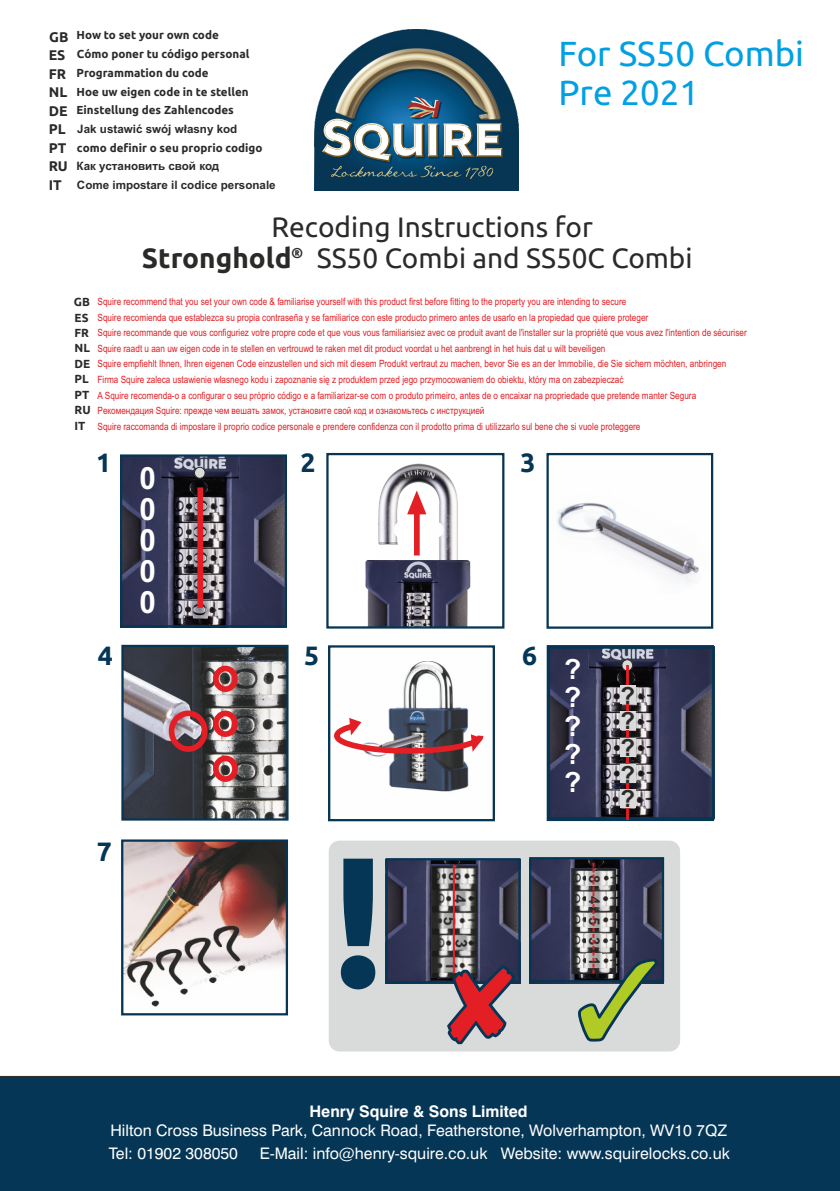
<style>
.page{position:relative;width:840px;height:1191px;background:#fff}
.page>*{position:absolute;margin:0;border:0;box-sizing:border-box;transform-origin:0 0}
.t1{font:700 185.2px "Ubuntu";color:#053655}
.t2{font:34.8px/39px "Ubuntu";color:#00a0e3}
.t3{font:700 30.8px/31.2px "Arial";color:#fefefe;text-align:justify;scale:.96 1}
.t4{font:28px "Ubuntu";color:#2b2a29}
.t5{font:700 28px/28.4px "Arial";color:#fefefe;text-align:justify}
.t6{font:700 26.4px "Ubuntu";color:#053655}
.t7{font:700 23.8px/25.8px "Arial";color:#2b2a29;text-align:justify}
.t8{font:16px "Swiss 721 BT";color:#fefefe}
.t9{font:700 16px "Swiss 721 BT";color:#fefefe}
.t10{font:700 14.8px "Arial";letter-spacing:.845em;color:#2b2a29}
.t11{font:700 14px "Ubuntu";color:#2b2a29}
.t12{font:700 14px "Meta";color:#2b2a29}
.t13{font:700 11.8px/15.4px "Ubuntu";color:#2b2a29}
.t14{font:700 11.6px/18.8px "Ubuntu";color:#2b2a29}
.t15{font:700 11.6px "Arial";color:#2b2a29}
.t16{font:10px/15.6px "Arial Narrow";color:#e31e24}
.s1{font-family:"Ubuntu";font-size:14px}
.s2{font-weight:700}
</style>
<div class="page">
<div style="left:328px;top:840px;width:351px;height:211px;background:#d9dada;border-radius:11px"></div>
<img style="left:529px;top:860px;width:134px;height:123px">
<img style="left:388px;top:861px;width:129px;height:119px">
<img style="left:431px;top:864px;width:46px;height:114px">
<hr style="left:452px;top:865px;width:2px;height:107px;background:#e31e24">
<img style="left:550px;top:649px;width:160px;height:167px">
<div style="left:546px;top:645px;width:167px;height:176px;border:2px solid #073554"></div>
<div style="left:547px;top:646px;width:167px;height:173px;border:2px solid #073554"></div>
<img style="left:123px;top:457px;width:161px;height:167px">
<img style="left:314px;top:29px;width:204px;height:161px">
<svg style="left:322px;top:96px;width:181px;height:83px"></svg>
<img style="left:557px;top:502px;width:142px;height:81px">
<div style="left:197px;top:487px;width:6px;height:121px;background:#e31e24"></div>
<div style="left:546px;top:453px;width:166px;height:176px;border:2px solid #073554"></div>
<div style="left:120px;top:454px;width:167px;height:173px;border:2px solid #073554"></div>
<div style="left:194px;top:467px;width:11px;height:11px;background:#d9dada;border:1px solid #2b2a29;border-radius:50%"></div>
<svg style="left:621px;top:659px;width:11px;height:12px"></svg>
<hr style="left:625px;top:665px;width:3px;height:155px;background:#e31e24">
<svg style="left:329px;top:646px;width:165px;height:174px"></svg>
<div style="left:620px;top:686px;width:15px;height:18px;background:#d9dada"></div>
<div style="left:620px;top:711px;width:15px;height:18px;background:#d9dada"></div>
<div style="left:620px;top:738px;width:15px;height:18px;background:#d9dada"></div>
<div style="left:620px;top:764px;width:15px;height:18px;background:#d9dada"></div>
<div style="left:620px;top:789px;width:15px;height:18px;background:#d9dada"></div>
<img style="left:124px;top:648px;width:161px;height:169px">
<div style="left:213px;top:665px;width:25px;height:27px;border:6px solid #e31e24;border-radius:50%"></div>
<div style="left:213px;top:710px;width:25px;height:27px;border:6px solid #e31e24;border-radius:50%"></div>
<div style="left:213px;top:755px;width:25px;height:27px;border:6px solid #e31e24;border-radius:50%"></div>
<div style="left:169px;top:710px;width:38px;height:42px;border:6px solid #e31e24;border-radius:50%"></div>
<div style="left:121px;top:645px;width:167px;height:175px;border:2px solid #073554"></div>
<div style="left:529px;top:857px;width:134px;height:125px;border:2px solid #073554"></div>
<img style="left:571px;top:868px;width:2px;height:105px">
<div style="left:385px;top:858px;width:135px;height:125px;border:2px solid #073554"></div>
<svg style="left:573px;top:862px;width:88px;height:180px"></svg>
<img style="left:124px;top:842px;width:161px;height:165px">
<div style="left:121px;top:839px;width:167px;height:176px;border:2px solid #073554"></div>
<svg style="left:442px;top:962px;width:75px;height:83px"></svg>
<div style="left:0;top:1076px;width:839px;height:115px;background:#053655"></div>
<img style="left:378px;top:463px;width:80px;height:97px">
<div style="left:375px;top:544px;width:29px;height:22px;background:#fefefe"></div>
<svg style="left:378px;top:542px;width:19px;height:2px"></svg>
<div style="left:393px;top:522px;width:11px;height:15px;background:#fefefe;border-radius:50%"></div>
<div style="left:433px;top:522px;width:10px;height:15px;background:#fefefe;border-radius:50%"></div>
<img style="left:365px;top:560px;width:106px;height:65px">
<div style="left:326px;top:453px;width:178px;height:175px;border:2px solid #073554"></div>
<h3 class="t11" style="left:49px;top:31px;width:21px">GB</h3>
<h3 class="t11" style="left:49px;top:49px;width:18px">ES</h3>
<h3 class="t11" style="left:49px;top:68px;width:19px">FR</h3>
<h3 class="t11" style="left:49px;top:86px;width:20px">NL</h3>
<h3 class="t11" style="left:49px;top:105px;width:20px">DE</h3>
<h3 class="t11" style="left:49px;top:123px;width:18px">PL</h3>
<h3 class="t11" style="left:49px;top:142px;width:19px">PT</h3>
<h3 class="t11" style="left:49px;top:160px;width:21px">RU</h3>
<p class="t14" style="left:76px;top:27px;width:174px">How to set your own code<br>Cómo poner tu código personal<br>Programmation du code<br>Hoe uw eigen code in te stellen</p>
<p class="t14" style="left:76px;top:102px;width:159px">Einstellung des Zahlencodes</p>
<p class="t15" style="left:77px;top:124px;width:161px">Jak ustawić swój własny kod</p>
<p class="t14" style="left:77px;top:139px;width:187px">como definir o seu proprio codigo</p>
<p class="t15" style="left:77px;top:162px;width:144px">Как установить свой код</p>
<p class="t15" style="left:49px;top:180px;width:228px"><span class="s1">IT</span> Come impostare il codice personale</p>
<h2 class="t2" style="left:558px;top:36px;width:247px">For SS50 Combi<br>Pre 2021</h2>
<h3 class="t4" style="left:271px;top:215px;width:323px">Recoding Instructions for</h3>
<h3 class="t12" style="left:291px;top:247px;width:13px">®</h3>
<h3 class="t4" style="left:142px;top:246px;width:551px"><span class="s2">Stronghold</span> SS50 Combi and SS50C Combi</h3>
<p class="t13" style="left:74px;top:295px;width:18px">GB</p>
<p class="t16" style="left:97px;top:295px;width:650px">Squire recommend that you set your own code &amp; familiarise yourself with this product first before fitting to the property you are intending to secure<br>Squire recomienda que establezca su propia contraseña y se familiarice con este producto primero antes de usarlo en la propiedad que quiere proteger<br>Squire recommande que vous configuriez votre propre code et que vous vous familiarisiez avec ce produit avant de l'installer sur la propriété que vous avez l'intention de sécuriser Squire raadt u aan uw eigen code in te stellen en vertrouwd te raken met dit product voordat u het aanbrengt in het huis dat u wilt beveiligen<br>Squire empfiehlt Ihnen, Ihren eigenen Code einzustellen und sich mit diesem Produkt vertraut zu machen, bevor Sie es an der Immobilie, die Sie sichern möchten, anbringen Firma Squire zaleca ustawienie własnego kodu i zapoznanie się z produktem przed jego przymocowaniem do obiektu, który ma on zabezpieczać<br>A Squire recomenda-o a configurar o seu próprio código e a familiarizar-se com o produto primeiro, antes de o encaixar na propriedade que pretende manter Segura Рекомендация Squire: прежде чем вешать замок, установите свой код и ознакомьтесь с инструкцией<br>Squire raccomanda di impostare il proprio codice personale e prendere confidenza con il prodotto prima di utilizzarlo sul bene che si vuole proteggere</p>
<p class="t13" style="left:75px;top:310px;width:18px">ES<br>FR<br>NL<br>DE<br>PL<br>PT<br>RU</p>
<p class="t13" style="left:75px;top:418px;width:12px">IT</p>
<h3 class="t6" style="left:96px;top:451px;width:17px">1</h3>
<h3 class="t6" style="left:300px;top:451px;width:17px">2</h3>
<h3 class="t6" style="left:520px;top:451px;width:17px">3</h3>
<h3 class="t3" style="left:139px;top:465px;width:19px">0<br>0<br>0<br>0<br>0</h3>
<h3 class="t6" style="left:98px;top:644px;width:17px">4</h3>
<h3 class="t6" style="left:97px;top:840px;width:17px">7</h3>
<h3 class="t6" style="left:304px;top:644px;width:17px">5</h3>
<h3 class="t6" style="left:522px;top:644px;width:17px">6</h3>
<h1 class="t1" style="left:331px;top:843px;width:54px">!</h1>
<h3 class="t5" style="left:563px;top:657px;width:19px">? ? ? ? ?</h3>
<h3 class="t7" style="left:620px;top:685px;width:16px">? ? ? ? ?</h3>
<h3 class="t10" style="left:599px;top:875px;width:92px;rotate:90deg">84531</h3>
<h3 class="t9" style="left:309px;top:1104px;width:220px">Henry Squire &amp; Sons Limited</h3>
<h3 class="t8" style="left:110px;top:1123px;width:617px">Hilton Cross Business Park, Cannock Road, Featherstone, Wolverhampton, WV10 7QZ</h3>
<h3 class="t8" style="left:109px;top:1146px;width:131px">Tel: 01902 308050</h3>
<h3 class="t8" style="left:260px;top:1146px;width:471px">E-Mail: info@henry-squire.co.uk Website: www.squirelocks.co.uk</h3>
</div>
